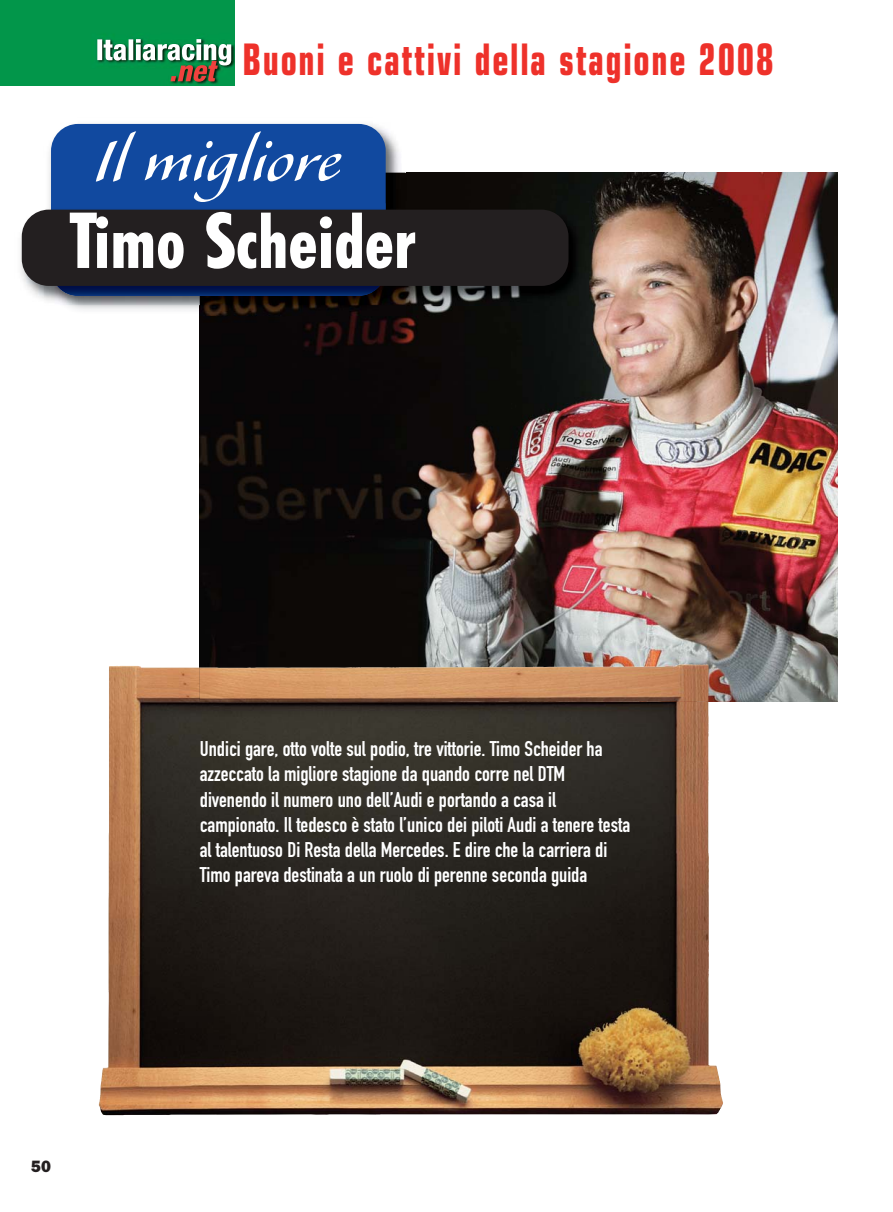
<style>
.page{position:relative;width:893px;height:1212px;background:#fff}
.page>*{position:absolute;margin:0;border:0;box-sizing:border-box;transform-origin:0 0}
.t1{font:800 condensed 75px "Tempo Std";color:#fff}
.t2{font:75px "Alexa Std";color:#fff}
.t3{font:700 condensed 43.5px "Eurostile LT Std";letter-spacing:.05em;color:#ee312a;scale:.8 1}
.t4{font:21px/25.2px "DIN Engschrift Std";color:#fff}
.t5{font:16.5px "ITC Franklin Gothic Std Hvy";color:#231f20}
</style>
<div class="page">
<div style="left:0;top:0;width:235px;height:85px;background:#02964a"></div>
<img style="left:97px;top:39px;width:134px;height:43px">
<img style="left:200px;top:173px;width:638px;height:529px">
<img style="left:49px;top:123px;width:356px;height:80px">
<img style="left:67px;top:305px;width:338px;height:10px">
<div style="left:51px;top:124px;width:335px;height:172px;background:#11499f;border-radius:27px"></div>
<img style="left:20px;top:203px;width:568px;height:102px">
<img style="left:51px;top:286px;width:335px;height:10px">
<div style="left:22px;top:210px;width:546px;height:76px;background:#231f20;border-radius:27px"></div>
<img style="left:99px;top:666px;width:624px;height:449px">
<img style="left:200px;top:664px;width:509px;height:38px">
<h2 class="t3" style="left:242px;top:44px;width:665px">Buoni e cattivi della stagione 2008</h2>
<h1 class="t2" style="left:94px;top:127px;width:248px">Il migliore</h1>
<h1 class="t1" style="left:69px;top:198px;width:349px">Timo Scheider</h1>
<p class="t5" style="left:31px;top:1156px;width:21px">50</p>
<p class="t4" style="left:200px;top:738px;width:432px">Undici gare, otto volte sul podio, tre vittorie. Timo Scheider ha azzeccato la migliore stagione da quando corre nel DTM divenendo il numero uno dell’Audi e portando a casa il campionato. Il tedesco è stato l’unico dei piloti Audi a tenere testa al talentuoso Di Resta della Mercedes. E dire che la carriera di Timo pareva destinata a un ruolo di perenne seconda guida</p>
</div>
